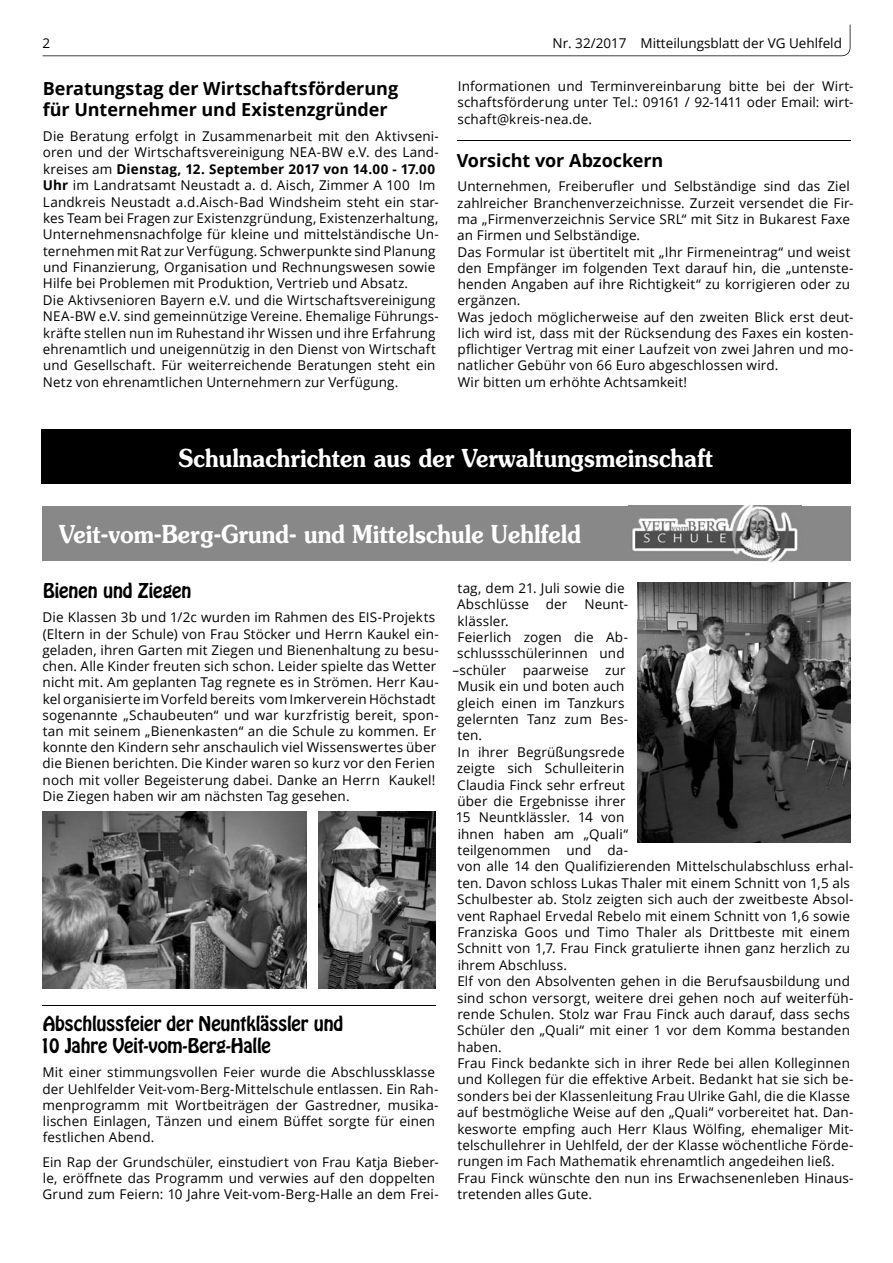
<style>
.page{position:relative;width:893px;height:1263px;background:#fff}
.page>*{position:absolute;margin:0;border:0;box-sizing:border-box;transform-origin:0 0}
.t1{font:600 24.75px "Souvenir";color:#fff;scale:.89 1}
.t2{font:700 18px/21.8px "Open Sans";color:#000}
.t3{font:18px/21.6px "Hobo Std";letter-spacing:-.01em;color:#000}
.t4{font:13.5px/16.2px "Open Sans";letter-spacing:.01em;color:#000}
.s1{font-weight:700}
</style>
<div class="page">
<svg style="left:43px;top:25px;width:807px;height:31px"></svg>
<hr style="left:457px;top:140px;width:393px;height:1px;background:#000">
<div style="left:42px;top:506px;width:808px;height:54px;background:#888"></div>
<img style="left:628px;top:505px;width:173px;height:58px">
<img style="left:628px;top:506px;width:173px;height:54px">
<div style="left:41px;top:429px;width:809px;height:55px;background:#000"></div>
<hr style="left:42px;top:1005px;width:394px;height:1px;background:#000">
<img style="left:42px;top:812px;width:265px;height:176px">
<img style="left:318px;top:812px;width:117px;height:176px">
<img style="left:638px;top:582px;width:212px;height:260px">
<p class="t4" style="left:43px;top:34px;width:9px">2</p>
<p class="t4" style="left:552px;top:34px;width:291px">Nr. 32/2017 Mitteilungsblatt der VG Uehlfeld</p>
<h2 class="t2" style="left:43px;top:77px;width:357px">Beratungstag der Wirtschaftsförderung für Unternehmer und Existenzgründer</h2>
<p class="t4" style="left:43px;top:128px;width:398px">Die Beratung erfolgt in Zusammenarbeit mit den Aktivseni&shy;oren und der Wirtschaftsvereinigung NEA-BW e.V. des Land&shy;kreises am <span class="s1">Dienstag, 12. September 2017 von 14.00 - 17.00<br>Uhr</span> im Landratsamt Neustadt a. d. Aisch, Zimmer A 100 Im Landkreis Neustadt a.d.Aisch-Bad Windsheim steht ein star&shy;kes Team bei Fragen zur Existenzgründung, Existenzerhaltung, Unternehmensnachfolge für kleine und mittelständische Un&shy;ternehmen mit Rat zur Verfügung. Schwerpunkte sind Planung und Finanzierung, Organisation und Rechnungswesen sowie Hilfe bei Problemen mit Produktion, Vertrieb und Absatz.<br>Die Aktivsenioren Bayern e.V. und die Wirtschaftsvereinigung NEA-BW e.V. sind gemeinnützige Vereine. Ehemalige Führungs&shy;kräfte stellen nun im Ruhestand ihr Wissen und ihre Erfahrung ehrenamtlich und uneigennützig in den Dienst von Wirtschaft und Gesellschaft. Für weiterreichende Beratungen steht ein Netz von ehrenamtlichen Unternehmern zur Verfügung.</p>
<p class="t4" style="left:457px;top:78px;width:398px;text-align:justify">Informationen und Terminvereinbarung bitte bei der Wirt&shy;schaftsförderung unter Tel.: 09161 / 92-1411 oder Email: wirt&shy;schaft@kreis-nea.de.</p>
<h2 class="t2" style="left:457px;top:149px;width:208px">Vorsicht vor Abzockern</h2>
<p class="t4" style="left:457px;top:178px;width:398px">Unternehmen, Freiberufler und Selbständige sind das Ziel zahlreicher Branchenverzeichnisse. Zurzeit versendet die Fir&shy;ma „Firmenverzeichnis Service SRL“ mit Sitz in Bukarest Faxe an Firmen und Selbständige.<br>Das Formular ist übertitelt mit „Ihr Firmeneintrag“ und weist den Empfänger im folgenden Text darauf hin, die „untenste&shy;henden Angaben auf ihre Richtigkeit“ zu korrigieren oder zu ergänzen.<br>Was jedoch möglicherweise auf den zweiten Blick erst deut&shy;lich wird ist, dass mit der Rücksendung des Faxes ein kosten&shy;pflichtiger Vertrag mit einer Laufzeit von zwei Jahren und mo&shy;natlicher Gebühr von 66 Euro abgeschlossen wird.<br>Wir bitten um erhöhte Achtsamkeit!</p>
<h1 class="t1" style="left:179px;top:445px;width:602px">Schulnachrichten aus der Verwaltungsmeinschaft</h1>
<h1 class="t1" style="left:59px;top:522px;width:588px">Veit-vom-Berg-Grund- und Mittelschule Uehlfeld</h1>
<h2 class="t3" style="left:43px;top:581px;width:150px">Bienen und Ziegen</h2>
<p class="t4" style="left:42px;top:609px;width:398px">Die Klassen 3b und 1/2c wurden im Rahmen des EIS-Projekts (Eltern in der Schule) von Frau Stöcker und Herrn Kaukel ein&shy;geladen, ihren Garten mit Ziegen und Bienenhaltung zu besu&shy;chen. Alle Kinder freuten sich schon. Leider spielte das Wetter nicht mit. Am geplanten Tag regnete es in Strömen. Herr Kau&shy;kel organisierte im Vorfeld bereits vom Imkerverein Höchstadt sogenannte „Schaubeuten“ und war kurzfristig bereit, spon&shy;tan mit seinem „Bienenkasten“ an die Schule zu kommen. Er konnte den Kindern sehr anschaulich viel Wissenswertes über die Bienen berichten. Die Kinder waren so kurz vor den Ferien noch mit voller Begeisterung dabei. Danke an Herrn Kaukel!<br>Die Ziegen haben wir am nächsten Tag gesehen.</p>
<h2 class="t3" style="left:40px;top:1014px;width:305px">Abschlussfeier der Neuntklässler und<br>10 Jahre Veit-vom-Berg-Halle</h2>
<p class="t4" style="left:42px;top:1064px;width:398px">Mit einer stimmungsvollen Feier wurde die Abschlussklasse der Uehlfelder Veit-vom-Berg-Mittelschule entlassen. Ein Rah&shy;menprogramm mit Wortbeiträgen der Gastredner, musika&shy;lischen Einlagen, Tänzen und einem Büffet sorgte für einen festlichen Abend.</p>
<p class="t4" style="left:43px;top:1153px;width:398px">Ein Rap der Grundschüler, einstudiert von Frau Katja Bieber&shy;le, eröffnete das Programm und verwies auf den doppelten<br>Grund zum Feiern: 10 Jahre Veit-vom-Berg-Halle an dem Frei-</p>
<p class="t4" style="left:457px;top:580px;width:169px">tag, dem 21. Juli sowie die</p>
<p class="t4" style="left:457px;top:596px;width:173px">Abschlüsse der Neunt-</p>
<p class="t4" style="left:458px;top:612px;width:53px">klässler.</p>
<p class="t4" style="left:457px;top:629px;width:172px">Feierlich zogen die Ab-</p>
<p class="t4" style="left:457px;top:645px;width:169px">schlussschülerinnen und</p>
<p class="t4" style="left:452px;top:661px;width:175px">–schüler paarweise zur</p>
<p class="t4" style="left:457px;top:678px;width:169px">Musik ein und boten auch</p>
<p class="t4" style="left:457px;top:694px;width:169px">gleich einen im Tanzkurs</p>
<p class="t4" style="left:457px;top:711px;width:172px">gelernten Tanz zum Bes-</p>
<p class="t4" style="left:457px;top:727px;width:26px">ten.</p>
<p class="t4" style="left:458px;top:743px;width:168px">In ihrer Begrüßungsrede</p>
<p class="t4" style="left:457px;top:760px;width:169px">zeigte sich Schulleiterin</p>
<p class="t4" style="left:457px;top:776px;width:169px">Claudia Finck sehr erfreut</p>
<p class="t4" style="left:457px;top:792px;width:170px">über die Ergebnisse ihrer</p>
<p class="t4" style="left:456px;top:809px;width:170px">15 Neuntklässler. 14 von</p>
<p class="t4" style="left:458px;top:825px;width:172px">ihnen haben am „Quali“</p>
<p class="t4" style="left:457px;top:842px;width:172px">teilgenommen und da-</p>
<p class="t4" style="left:457px;top:858px;width:397px">von alle 14 den Qualifizierenden Mittelschulabschluss erhal-</p>
<p class="t4" style="left:457px;top:874px;width:394px">ten. Davon schloss Lukas Thaler mit einem Schnitt von 1,5 als</p>
<p class="t4" style="left:457px;top:891px;width:398px">Schulbester ab. Stolz zeigten sich auch der zweitbeste Absol-</p>
<p class="t4" style="left:457px;top:907px;width:394px">vent Raphael Ervedal Rebelo mit einem Schnitt von 1,6 sowie</p>
<p class="t4" style="left:457px;top:924px;width:394px">Franziska Goos und Timo Thaler als Drittbeste mit einem</p>
<p class="t4" style="left:457px;top:940px;width:394px">Schnitt von 1,7. Frau Finck gratulierte ihnen ganz herzlich zu</p>
<p class="t4" style="left:458px;top:956px;width:111px">ihrem Abschluss.</p>
<p class="t4" style="left:457px;top:973px;width:394px">Elf von den Absolventen gehen in die Berufsausbildung und</p>
<p class="t4" style="left:457px;top:989px;width:398px">sind schon versorgt, weitere drei gehen noch auf weiterfüh-</p>
<p class="t4" style="left:457px;top:1005px;width:394px">rende Schulen. Stolz war Frau Finck auch darauf, dass sechs</p>
<p class="t4" style="left:457px;top:1022px;width:394px">Schüler den „Quali“ mit einer 1 vor dem Komma bestanden</p>
<p class="t4" style="left:458px;top:1038px;width:46px">haben.</p>
<p class="t4" style="left:457px;top:1055px;width:394px">Frau Finck bedankte sich in ihrer Rede bei allen Kolleginnen</p>
<p class="t4" style="left:457px;top:1071px;width:397px">und Kollegen für die effektive Arbeit. Bedankt hat sie sich be-</p>
<p class="t4" style="left:457px;top:1087px;width:394px">sonders bei der Klassenleitung Frau Ulrike Gahl, die die Klasse</p>
<p class="t4" style="left:457px;top:1104px;width:398px">auf bestmögliche Weise auf den „Quali“ vorbereitet hat. Dan-</p>
<p class="t4" style="left:458px;top:1120px;width:397px">kesworte empfing auch Herr Klaus Wölfing, ehemaliger Mit-</p>
<p class="t4" style="left:457px;top:1137px;width:397px">telschullehrer in Uehlfeld, der der Klasse wöchentliche Förde-</p>
<p class="t4" style="left:457px;top:1153px;width:379px">rungen im Fach Mathematik ehrenamtlich angedeihen ließ.</p>
<p class="t4" style="left:457px;top:1169px;width:398px">Frau Finck wünschte den nun ins Erwachsenenleben Hinaus-</p>
<p class="t4" style="left:457px;top:1186px;width:136px">tretenden alles Gute.</p>
</div>
